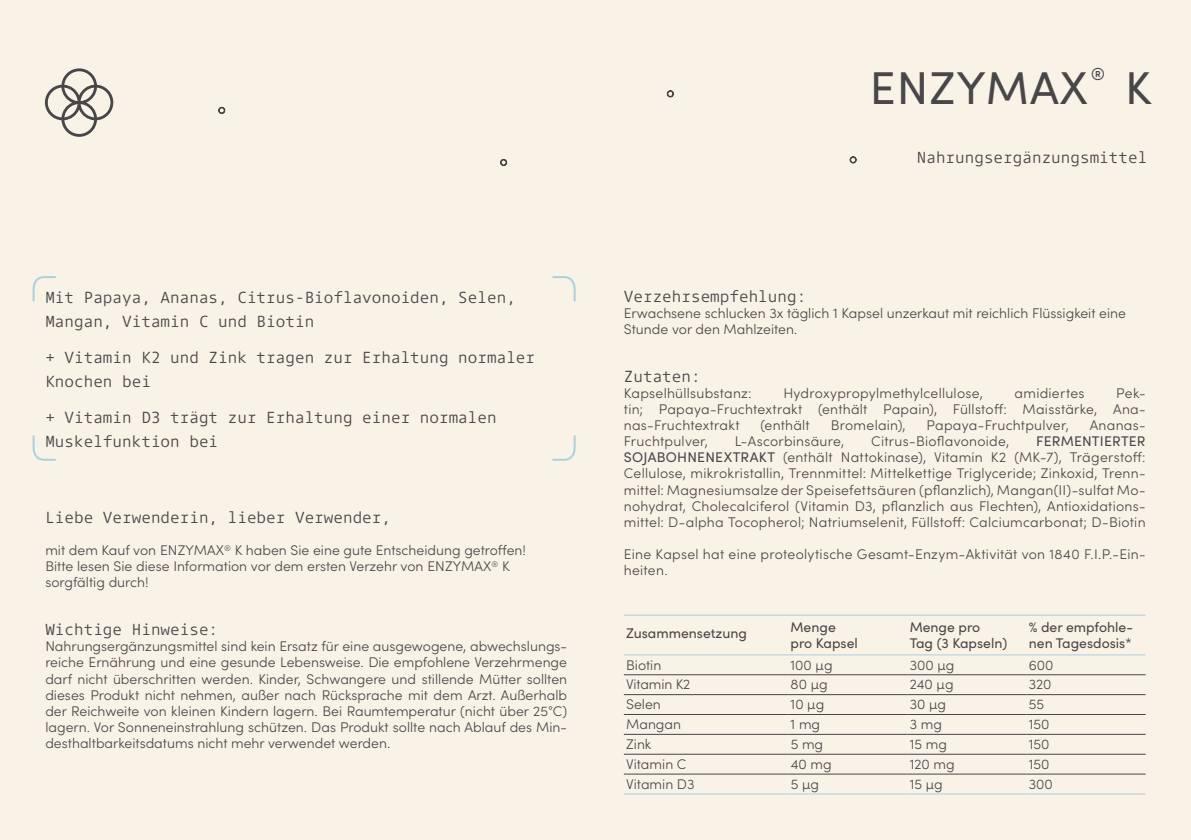
<style>
.page{position:relative;width:1191px;height:840px;background:#fff}
.page>*{position:absolute;margin:0;border:0;box-sizing:border-box;transform-origin:0 0}
.t1{font:46px "Sofia Pro";letter-spacing:.025em;color:#484747}
.t2{font:17.4px "Sofia Pro";color:#484747}
.t3{font:16px/24px "Dico Typewriter";color:#484747}
.t4{font:300 14px/16px "Sofia Pro";color:#484747;text-align:justify}
.t5{font:300 14px/16px "Sofia Pro";letter-spacing:.02em;color:#484747}
.t6{font:14px/16px "Sofia Pro";color:#484747}
.s1{font-weight:400}
</style>
<div class="page">
<div style="left:0;top:0;width:1191px;height:839px;background:#f8f2e7"></div>
<div style="left:849px;top:156px;width:7px;height:7px;border:1px solid #484747;border-radius:50%"></div>
<div style="left:850px;top:156px;width:6px;height:7px;border:1px solid #484747;border-radius:50%"></div>
<div style="left:218px;top:107px;width:7px;height:7px;border:1px solid #484747;border-radius:50%"></div>
<div style="left:500px;top:159px;width:7px;height:7px;border:1px solid #484747;border-radius:50%"></div>
<div style="left:667px;top:90px;width:7px;height:7px;border:1px solid #484747;border-radius:50%"></div>
<svg style="left:667px;top:91px;width:6px;height:6px"></svg>
<svg style="left:32px;top:435px;width:24px;height:26px"></svg>
<svg style="left:32px;top:276px;width:24px;height:26px"></svg>
<svg style="left:552px;top:435px;width:24px;height:26px"></svg>
<svg style="left:552px;top:276px;width:24px;height:26px"></svg>
<svg style="left:45px;top:68px;width:68px;height:69px"></svg>
<hr style="left:624px;top:614px;width:164px;height:1px;background:#afcfdb">
<hr style="left:788px;top:614px;width:119px;height:1px;background:#afcfdb">
<hr style="left:907px;top:614px;width:119px;height:1px;background:#afcfdb">
<hr style="left:1026px;top:614px;width:119px;height:1px;background:#afcfdb">
<hr style="left:624px;top:674px;width:164px;height:1px;background:#484747">
<hr style="left:788px;top:674px;width:119px;height:1px;background:#484747">
<hr style="left:907px;top:674px;width:119px;height:1px;background:#484747">
<hr style="left:1026px;top:674px;width:119px;height:1px;background:#484747">
<hr style="left:624px;top:694px;width:164px;height:1px;background:#484747">
<hr style="left:788px;top:694px;width:119px;height:1px;background:#484747">
<hr style="left:907px;top:694px;width:119px;height:1px;background:#484747">
<hr style="left:1026px;top:694px;width:119px;height:1px;background:#484747">
<hr style="left:624px;top:733px;width:164px;height:1px;background:#484747">
<hr style="left:788px;top:733px;width:119px;height:1px;background:#484747">
<hr style="left:907px;top:733px;width:119px;height:1px;background:#484747">
<hr style="left:1026px;top:733px;width:119px;height:1px;background:#484747">
<hr style="left:624px;top:753px;width:164px;height:1px;background:#484747">
<hr style="left:788px;top:753px;width:119px;height:1px;background:#484747">
<hr style="left:907px;top:753px;width:119px;height:1px;background:#484747">
<hr style="left:1026px;top:753px;width:119px;height:1px;background:#484747">
<hr style="left:624px;top:773px;width:164px;height:1px;background:#484747">
<hr style="left:788px;top:773px;width:119px;height:1px;background:#484747">
<hr style="left:907px;top:773px;width:119px;height:1px;background:#484747">
<hr style="left:1026px;top:773px;width:119px;height:1px;background:#484747">
<hr style="left:624px;top:713px;width:164px;height:1px;background:#484747">
<hr style="left:788px;top:713px;width:119px;height:1px;background:#484747">
<hr style="left:907px;top:713px;width:119px;height:1px;background:#484747">
<hr style="left:1026px;top:713px;width:119px;height:1px;background:#484747">
<hr style="left:624px;top:793px;width:164px;height:1px;background:#afcfdb">
<hr style="left:788px;top:793px;width:119px;height:1px;background:#afcfdb">
<hr style="left:907px;top:793px;width:119px;height:1px;background:#afcfdb">
<hr style="left:1026px;top:793px;width:119px;height:1px;background:#afcfdb">
<hr style="left:624px;top:654px;width:164px;height:1px;background:#afcfdb">
<hr style="left:788px;top:654px;width:119px;height:1px;background:#afcfdb">
<hr style="left:907px;top:654px;width:119px;height:1px;background:#afcfdb">
<hr style="left:1026px;top:654px;width:119px;height:1px;background:#afcfdb">
<p class="t3" style="left:45px;top:285px;width:472px">Mit Papaya, Ananas, Citrus-Bioflavonoiden, Selen,<br>Mangan, Vitamin C und Biotin</p>
<p class="t3" style="left:45px;top:345px;width:491px">+ Vitamin K2 und Zink tragen zur Erhaltung normaler<br>Knochen bei</p>
<p class="t3" style="left:45px;top:405px;width:453px">+ Vitamin D3 trägt zur Erhaltung einer normalen<br>Muskelfunktion bei</p>
<p class="t3" style="left:45px;top:505px;width:347px">Liebe Verwenderin, lieber Verwender,</p>
<p class="t4" style="left:45px;top:541px;width:482px;text-align:left">mit dem Kauf von ENZYMAX<sup>®</sup> K haben Sie eine gute Entscheidung getroffen!<br>Bitte lesen Sie diese Information vor dem ersten Verzehr von ENZYMAX<sup>®</sup> K sorgfältig durch!</p>
<p class="t3" style="left:45px;top:617px;width:174px">Wichtige Hinweise:</p>
<p class="t4" style="left:45px;top:637px;width:523px">Nahrungsergänzungsmittel sind kein Ersatz für eine ausgewogene, abwechslungs&shy;reiche Ernährung und eine gesunde Lebensweise. Die empfohlene Verzehrmenge darf nicht überschritten werden. Kinder, Schwangere und stillende Mütter sollten dieses Produkt nicht nehmen, außer nach Rücksprache mit dem Arzt. Außerhalb der Reichweite von kleinen Kindern lagern. Bei Raumtemperatur (nicht über 25°C) lagern. Vor Sonneneinstrahlung schützen. Das Produkt sollte nach Ablauf des Min&shy;desthaltbarkeitsdatums nicht mehr verwendet werden.</p>
<p class="t2" style="left:1090px;top:61px;width:16px">®</p>
<h1 class="t1" style="left:869px;top:54px;width:283px">ENZYMAX K</h1>
<p class="t3" style="left:916px;top:145px;width:232px">Nahrungsergänzungsmittel</p>
<p class="t3" style="left:624px;top:284px;width:184px">Verzehrsempfehlung:</p>
<p class="t4" style="left:624px;top:304px;width:503px">Erwachsene schlucken 3x täglich 1 Kapsel unzerkaut mit reichlich Flüssigkeit eine<br>Stunde vor den Mahlzeiten.</p>
<p class="t3" style="left:624px;top:364px;width:78px">Zutaten:</p>
<p class="t4" style="left:624px;top:384px;width:129px">Kapselhüllsubstanz:</p>
<p class="t4" style="left:783px;top:384px;width:201px">Hydroxypropylmethylcellulose,</p>
<p class="t4" style="left:1014px;top:384px;width:71px">amidiertes</p>
<p class="t4" style="left:624px;top:384px;width:523px;text-indent:492px">Pek&shy;tin; Papaya-Fruchtextrakt (enthält Papain), Füllstoff: Maisstärke, Ana&shy;nas-Fruchtextrakt</p>
<p class="t4" style="left:760px;top:416px;width:51px">(enthält</p>
<p class="t5" style="left:830px;top:416px;width:77px">Bromelain),</p>
<p class="t4" style="left:926px;top:416px;width:144px">Papaya-Fruchtpulver,</p>
<p class="t4" style="left:1089px;top:416px;width:57px">Ananas-</p>
<p class="t5" style="left:624px;top:432px;width:86px">Fruchtpulver,</p>
<p class="t5" style="left:735px;top:432px;width:111px">L-Ascorbinsäure,</p>
<p class="t5" style="left:871px;top:432px;width:140px">Citrus-Bioflavonoide,</p>
<p class="t4" style="left:624px;top:432px;width:523px;text-indent:412px"><span class="s1">FERMENTIERTER SOJABOHNENEXTRAKT</span> (enthält Nattokinase), Vitamin K2 (MK-7), Trägerstoff:<br>Cellulose, mikrokristallin, Trennmittel: Mittelkettige Triglyceride; Zinkoxid, Trenn&shy;mittel: Magnesiumsalze der Speisefettsäuren (pflanzlich), Mangan(II)-sulfat Mo&shy;nohydrat, Cholecalciferol (Vitamin D3, pflanzlich aus Flechten), Antioxidations&shy;mittel: D-alpha Tocopherol; Natriumselenit, Füllstoff: Calciumcarbonat; D-Biotin</p>
<p class="t5" style="left:624px;top:544px;width:523px">Eine Kapsel hat eine proteolytische Gesamt-Enzym-Aktivität von 1840 F.I.P.-Ein&shy;heiten.</p>
<p class="t6" style="left:626px;top:623px;width:122px">Zusammensetzung</p>
<p class="t6" style="left:790px;top:618px;width:69px">Menge pro Kapsel</p>
<p class="t6" style="left:909px;top:618px;width:99px">Menge pro<br>Tag (3 Kapseln)</p>
<p class="t6" style="left:1028px;top:618px;width:106px">% der empfohle&shy;nen Tagesdosis*</p>
<p class="t4" style="left:626px;top:655px;width:37px">Biotin</p>
<p class="t4" style="left:790px;top:655px;width:44px">100 µg</p>
<p class="t4" style="left:909px;top:655px;width:46px">300 µg</p>
<p class="t4" style="left:1028px;top:655px;width:26px">600</p>
<p class="t4" style="left:626px;top:675px;width:66px">Vitamin K2</p>
<p class="t4" style="left:790px;top:675px;width:39px">80 µg</p>
<p class="t4" style="left:909px;top:675px;width:45px">240 µg</p>
<p class="t4" style="left:1028px;top:675px;width:24px">320</p>
<p class="t4" style="left:626px;top:695px;width:36px">Selen</p>
<p class="t4" style="left:790px;top:695px;width:35px">10 µg</p>
<p class="t4" style="left:909px;top:695px;width:38px">30 µg</p>
<p class="t4" style="left:1028px;top:695px;width:17px">55</p>
<p class="t4" style="left:626px;top:715px;width:56px">Mangan</p>
<p class="t4" style="left:790px;top:715px;width:31px">1 mg</p>
<p class="t4" style="left:909px;top:715px;width:34px">3 mg</p>
<p class="t4" style="left:1028px;top:715px;width:22px">150</p>
<p class="t4" style="left:626px;top:735px;width:27px">Zink</p>
<p class="t4" style="left:790px;top:735px;width:34px">5 mg</p>
<p class="t4" style="left:909px;top:735px;width:39px">15 mg</p>
<p class="t4" style="left:1028px;top:735px;width:22px">150</p>
<p class="t4" style="left:626px;top:754px;width:62px">Vitamin C</p>
<p class="t4" style="left:790px;top:754px;width:43px">40 mg</p>
<p class="t4" style="left:909px;top:754px;width:46px">120 mg</p>
<p class="t4" style="left:1029px;top:754px;width:22px">150</p>
<p class="t4" style="left:626px;top:774px;width:70px">Vitamin D3</p>
<p class="t4" style="left:790px;top:774px;width:30px">5 µg</p>
<p class="t4" style="left:909px;top:774px;width:35px">15 µg</p>
<p class="t4" style="left:1029px;top:774px;width:26px">300</p>
</div>
